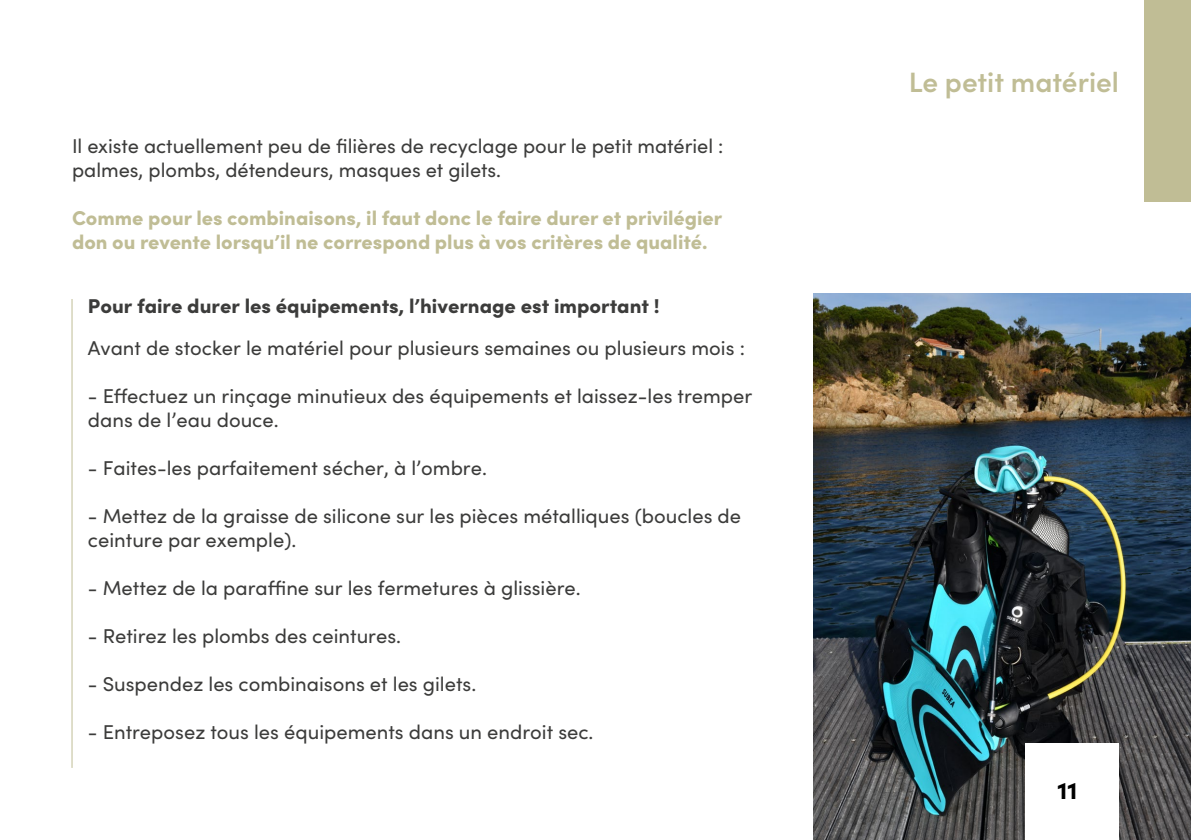
<style>
.page{position:relative;width:1191px;height:840px;background:#fff}
.page>*{position:absolute;margin:0;border:0;box-sizing:border-box;transform-origin:0 0}
.t1{font:600 28px "Sofia Pro";color:#c0bd95}
.t2{font:900 24px "Sofia Pro";color:#000}
.t3{font:20px/24px "Sofia Pro";color:#3c3c3b}
.t4{font:900 20px/24px "Sofia Pro";color:#c0bd95}
.t5{font:900 20px "Sofia Pro";color:#3c3c3b}
</style>
<div class="page">
<img style="left:814px;top:293px;width:377px;height:546px">
<hr style="left:72px;top:299px;width:1px;height:468px;background:#c0bd95">
<div style="left:1025px;top:743px;width:93px;height:96px;background:#fff"></div>
<div style="left:1144px;top:0;width:47px;height:201px;background:#c0bd95"></div>
<p class="t3" style="left:72px;top:133px;width:653px">Il existe actuellement peu de filières de recyclage pour le petit matériel : palmes, plombs, détendeurs, masques et gilets.</p>
<p class="t4" style="left:72px;top:204px;width:652px">Comme pour les combinaisons, il faut donc le faire durer et privilégier don ou revente lorsqu’il ne correspond plus à vos critères de qualité.</p>
<p class="t5" style="left:88px;top:290px;width:573px">Pour faire durer les équipements, l’hivernage est important !</p>
<p class="t3" style="left:88px;top:334px;width:658px">Avant de stocker le matériel pour plusieurs semaines ou plusieurs mois :</p>
<p class="t3" style="left:88px;top:382px;width:666px">- Effectuez un rinçage minutieux des équipements et laissez-les tremper dans de l’eau douce.</p>
<p class="t3" style="left:88px;top:454px;width:400px">- Faites-les parfaitement sécher, à l’ombre.</p>
<p class="t3" style="left:88px;top:502px;width:655px">- Mettez de la graisse de silicone sur les pièces métalliques (boucles de ceinture par exemple).</p>
<p class="t3" style="left:88px;top:574px;width:494px">- Mettez de la paraffine sur les fermetures à glissière.</p>
<p class="t3" style="left:88px;top:622px;width:315px">- Retirez les plombs des ceintures.</p>
<p class="t3" style="left:88px;top:670px;width:390px">- Suspendez les combinaisons et les gilets.</p>
<p class="t3" style="left:88px;top:718px;width:507px">- Entreposez tous les équipements dans un endroit sec.</p>
<h1 class="t1" style="left:908px;top:61px;width:212px">Le petit matériel</h1>
<p class="t2" style="left:1057px;top:771px;width:21px">11</p>
</div>
